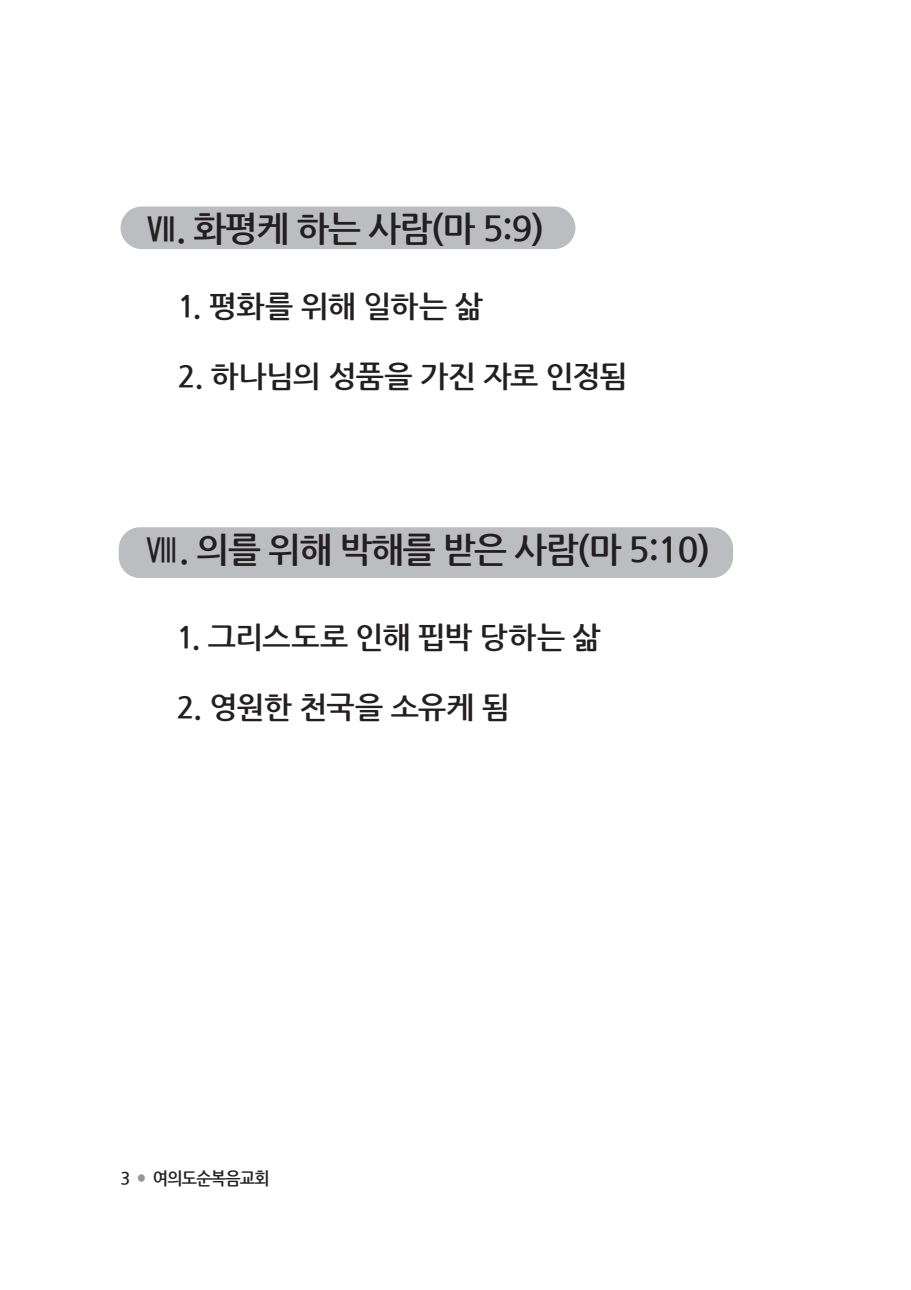
<style>
.page{position:relative;width:911px;height:1290px;background:#fff}
.page>*{position:absolute;margin:0;border:0;box-sizing:border-box;transform-origin:0 0}
.t1{font:700 35px "Nanum Gothic";letter-spacing:-.04em;color:#231f20;scale:.69 1}
.t2{font:700 35px "Nanum Gothic";letter-spacing:-.04em;color:#231f20}
.t3{font:700 30px "Nanum Gothic";letter-spacing:-.025em;color:#231f20}
.t4{font:700 30px "Nanum Gothic";letter-spacing:-.005em;color:#231f20}
.t5{font:700 17.5px "Nanum Gothic";letter-spacing:-.05em;color:#231f20;scale:.93 1}
.s1{font-weight:400;font-size:10px;color:#939598}
</style>
<div class="page">
<div style="left:119px;top:527px;width:614px;height:51px;background:#bcbdc0;border-radius:21px"></div>
<div style="left:120px;top:207px;width:455px;height:42px;background:#bcbdc0;border-radius:21px"></div>
<p class="t2" style="left:144px;top:212px;width:401px">Ⅶ. 화평케 하는 사람(마 5:9)</p>
<p class="t3" style="left:177px;top:291px;width:307px">1. 평화를 위해 일하는 삶</p>
<p class="t3" style="left:177px;top:361px;width:452px">2. 하나님의 성품을 가진 자로 인정됨</p>
<p class="t1" style="left:142px;top:532px;width:824px">ⅤⅢ. 의를 위해 박해를 받은 사람(마 5:10)</p>
<p class="t4" style="left:176px;top:623px;width:426px">1. 그리스도로 인해 핍박 당하는 삶</p>
<p class="t3" style="left:176px;top:693px;width:335px">2. 영원한 천국을 소유케 됨</p>
<p class="t5" style="left:120px;top:1169px;width:162px">3 <span class="s1">●</span> 여의도순복음교회</p>
</div>
